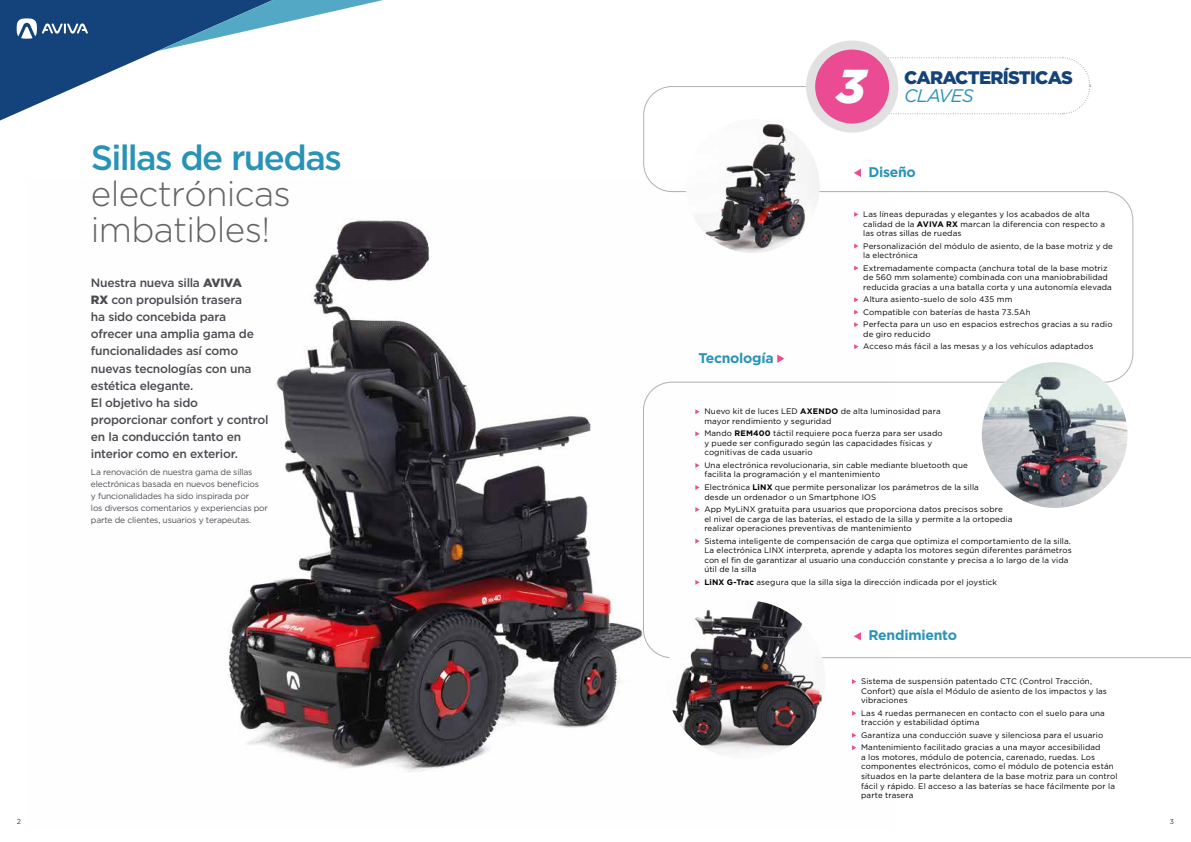
<style>
.page{position:relative;width:1191px;height:842px;background:#fff}
.page>*{position:absolute;margin:0;border:0;box-sizing:border-box;transform-origin:0 0}
.t1{font:italic 900 47.5px "Gotham";color:#fff}
.t2{font:300 35px/36px "Gotham";letter-spacing:-.02em;color:#646363}
.t3{font:500 35px "Gotham";letter-spacing:-.045em;color:#2993b7}
.t4{font:900 18.2px "Gotham";letter-spacing:-.04em;color:#14427a}
.t5{font:italic 18.2px "Gotham";letter-spacing:-.04em;color:#2993b7}
.t6{font:700 14px "Gotham";letter-spacing:-.02em;color:#2993b7}
.t7{font:500 12px/17px "Gotham";letter-spacing:-.02em;color:#4d4a51}
.t8{font:8.5px/12px "Gotham";letter-spacing:-.02em;color:#4d4a51}
.t9{font:8px/9.6px "Gotham";letter-spacing:.015em;color:#000}
.t10{font:7px "Gotham";color:#2b3d4f}
.s1{font-weight:900}
.s2{font-weight:700}
</style>
<div class="page">
<svg style="left:643px;top:86px;width:548px;height:573px"></svg>
<img style="left:228px;top:178px;width:666px;height:594px">
<svg style="left:0;top:0;width:383px;height:120px"></svg>
<svg style="left:777px;top:354px;width:7px;height:9px"></svg>
<svg style="left:853px;top:169px;width:8px;height:8px"></svg>
<svg style="left:853px;top:632px;width:8px;height:8px"></svg>
<svg style="left:881px;top:57px;width:209px;height:58px"></svg>
<div style="left:810px;top:45px;width:83px;height:83px;background:#ea4b93;border-radius:50%"></div>
<div style="left:806px;top:41px;width:92px;height:92px;border:9px solid #e1e1e1;border-radius:50%"></div>
<img style="left:686px;top:119px;width:133px;height:134px">
<img style="left:666px;top:600px;width:159px;height:159px;border-radius:80px">
<svg style="left:854px;top:212px;width:4px;height:5px"></svg>
<svg style="left:854px;top:244px;width:4px;height:5px"></svg>
<svg style="left:854px;top:266px;width:4px;height:5px"></svg>
<svg style="left:854px;top:297px;width:4px;height:5px"></svg>
<svg style="left:854px;top:310px;width:4px;height:5px"></svg>
<svg style="left:854px;top:322px;width:4px;height:5px"></svg>
<svg style="left:854px;top:344px;width:4px;height:5px"></svg>
<svg style="left:852px;top:679px;width:4px;height:5px"></svg>
<svg style="left:852px;top:711px;width:4px;height:5px"></svg>
<svg style="left:852px;top:733px;width:4px;height:5px"></svg>
<svg style="left:852px;top:745px;width:4px;height:5px"></svg>
<svg style="left:695px;top:409px;width:4px;height:5px"></svg>
<svg style="left:695px;top:431px;width:4px;height:5px"></svg>
<svg style="left:695px;top:463px;width:4px;height:5px"></svg>
<svg style="left:695px;top:485px;width:4px;height:5px"></svg>
<svg style="left:695px;top:507px;width:4px;height:5px"></svg>
<svg style="left:695px;top:539px;width:4px;height:5px"></svg>
<svg style="left:695px;top:580px;width:4px;height:5px"></svg>
<img style="left:981px;top:362px;width:146px;height:146px;border-radius:73px">
<h2 class="t3" style="left:91px;top:134px;width:252px">Sillas de ruedas</h2>
<h2 class="t2" style="left:91px;top:176px;width:201px">electrónicas imbatibles!</h2>
<p class="t7" style="left:91px;top:275px;width:179px">Nuestra nueva silla <span class="s1">AVIVA<br>RX</span> con propulsión trasera<br>ha sido concebida para ofrecer una amplia gama de funcionalidades así como nuevas tecnologías con una estética elegante.<br>El objetivo ha sido proporcionar confort y control en la conducción tanto en interior como en exterior.</p>
<p class="t8" style="left:91px;top:466px;width:179px">La renovación de nuestra gama de sillas electrónicas basada en nuevos beneficios<br>y funcionalidades ha sido inspirada por<br>los diversos comentarios y experiencias por parte de clientes, usuarios y terapeutas.</p>
<p class="t10" style="left:17px;top:817px;width:6px">2</p>
<h1 class="t1" style="left:836px;top:54px;width:31px">3</h1>
<h3 class="t4" style="left:904px;top:65px;width:170px">CARACTERÍSTICAS</h3>
<h3 class="t5" style="left:904px;top:84px;width:71px">CLAVES</h3>
<h3 class="t6" style="left:698px;top:349px;width:77px">Tecnología</h3>
<h3 class="t6" style="left:868px;top:163px;width:49px">Diseño</h3>
<p class="t9" style="left:863px;top:209px;width:243px">Las líneas depuradas y elegantes y los acabados de alta calidad de la <span class="s2">AVIVA RX</span> marcan la diferencia con respecto a las otras sillas de ruedas</p>
<p class="t9" style="left:863px;top:241px;width:251px">Personalización del módulo de asiento, de la base motriz y de la electrónica</p>
<p class="t9" style="left:863px;top:263px;width:250px">Extremadamente compacta (anchura total de la base motriz de 560 mm solamente) combinada con una maniobrabilidad reducida gracias a una batalla corta y una autonomía elevada</p>
<p class="t9" style="left:863px;top:293px;width:251px;line-height:12.4px">Altura asiento-suelo de solo 435 mm<br>Compatible con baterías de hasta 73.5Ah<br>Perfecta para un uso en espacios estrechos gracias a su radio</p>
<p class="t9" style="left:863px;top:327px;width:232px;line-height:12.4px">de giro reducido<br>Acceso más fácil a las mesas y a los vehículos adaptados</p>
<p class="t9" style="left:704px;top:406px;width:238px">Nuevo kit de luces LED <span class="s2">AXENDO</span> de alta luminosidad para mayor rendimiento y seguridad</p>
<p class="t9" style="left:704px;top:428px;width:240px">Mando <span class="s2">REM400</span> táctil requiere poca fuerza para ser usado y puede ser configurado según las capacidades físicas y cognitivas de cada usuario</p>
<p class="t9" style="left:704px;top:460px;width:265px">Una electrónica revolucionaria, sin cable mediante bluetooth que facilita la programación y el mantenimiento</p>
<p class="t9" style="left:704px;top:482px;width:276px">Electrónica <span class="s2">LiNX</span> que permite personalizar los parámetros de la silla desde un ordenador o un Smartphone IOS</p>
<p class="t9" style="left:704px;top:504px;width:309px">App MyLiNX gratuita para usuarios que proporciona datos precisos sobre<br>el nivel de carga de las baterías, el estado de la silla y permite a la ortopedia realizar operaciones preventivas de mantenimiento</p>
<p class="t9" style="left:704px;top:536px;width:369px">Sistema inteligente de compensación de carga que optimiza el comportamiento de la silla.<br>La electrónica LINX interpreta, aprende y adapta los motores según diferentes parámetros con el fin de garantizar al usuario una conducción constante y precisa a lo largo de la vida útil de la silla</p>
<p class="t9" style="left:704px;top:577px;width:294px"><span class="s2">LiNX G-Trac</span> asegura que la silla siga la dirección indicada por el joystick</p>
<h3 class="t6" style="left:868px;top:626px;width:90px">Rendimiento</h3>
<p class="t9" style="left:861px;top:676px;width:247px">Sistema de suspensión patentado CTC (Control Tracción,<br>Confort) que aísla el Módulo de asiento de los impactos y las vibraciones</p>
<p class="t9" style="left:861px;top:708px;width:245px">Las 4 ruedas permanecen en contacto con el suelo para una tracción y estabilidad óptima</p>
<p class="t9" style="left:861px;top:728px;width:244px;line-height:12.4px">Garantiza una conducción suave y silenciosa para el usuario<br>Mantenimiento facilitado gracias a una mayor accesibilidad</p>
<p class="t9" style="left:861px;top:752px;width:258px">a los motores, módulo de potencia, carenado, ruedas. Los componentes electrónicos, como el módulo de potencia están situados en la parte delantera de la base motriz para un control fácil y rápido. El acceso a las baterías se hace fácilmente por la parte trasera</p>
<p class="t10" style="left:1169px;top:817px;width:6px">3</p>
</div>
